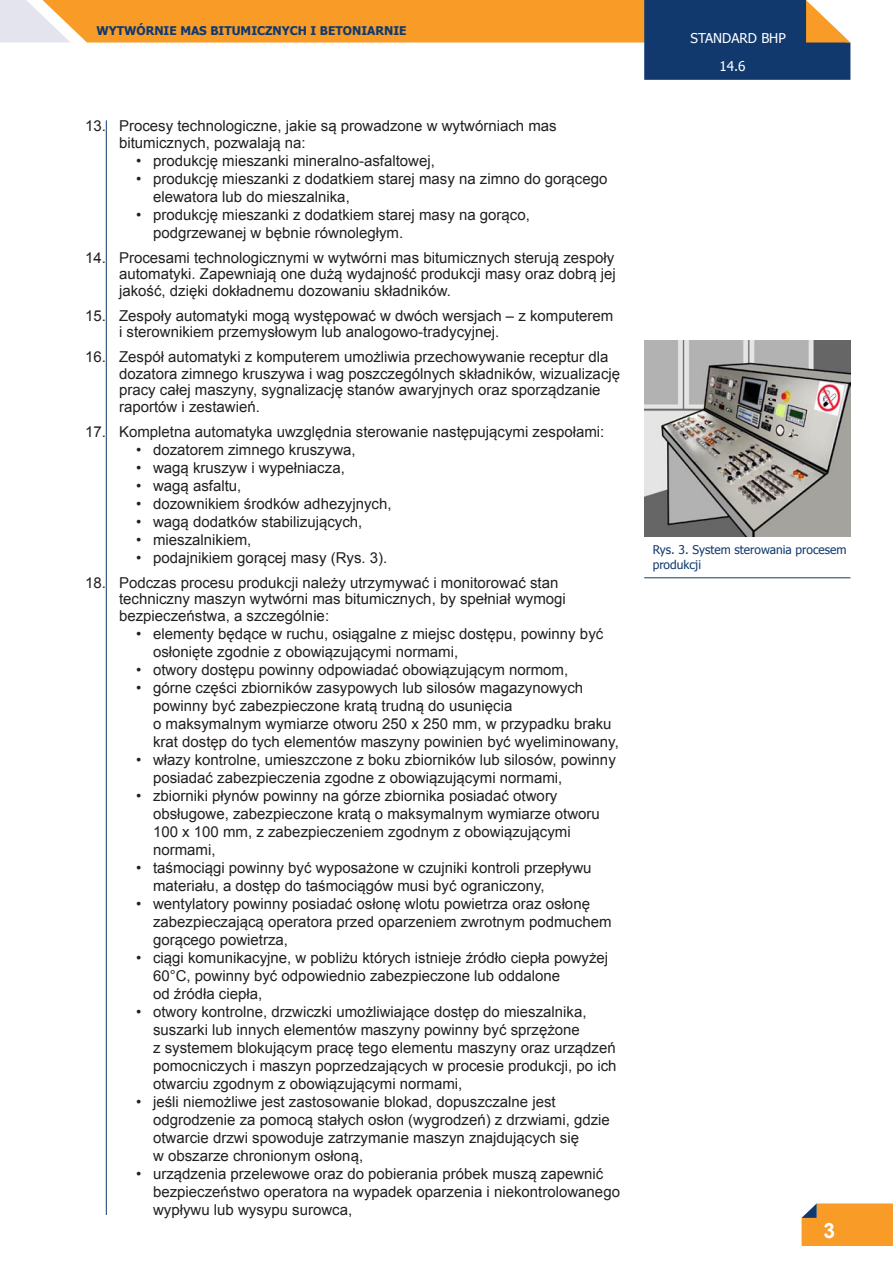
<style>
.page{position:relative;width:893px;height:1263px;background:#fff}
.page>*{position:absolute;margin:0;border:0;box-sizing:border-box;transform-origin:0 0}
.tekst{font:700 21px "Arial";color:#fff}
.Tekst_kropki{font:15px/18px "Arial";color:#231f20}
.Tekst_numerowany{font:15px/16.5px "Arial";color:#231f20}
.t1{font:13.5px "Tahoma";color:#fff}
.podpis_zdjęcia{font:12px/15px "Tahoma";color:#11396e}
.t2{font:700 12px "Tahoma";color:#11396e}
</style>
<div class="page">
<svg style="left:0;top:0;width:850px;height:80px"></svg>
<svg style="left:801px;top:1203px;width:92px;height:43px;background:#f19d32"></svg>
<hr style="left:106px;top:120px;width:1px;height:1095px;background:#11396e">
<hr style="left:644px;top:577px;width:206px;height:1px;background:#11396e">
<img style="left:644px;top:340px;width:206px;height:196px">
<p class="t2" style="left:96px;top:23px;width:312px">WYTWÓRNIE MAS BITUMICZNYCH I BETONIARNIE</p>
<p class="Tekst_numerowany" style="left:119px;top:118px;width:439px;text-indent:-34px">13. Procesy technologiczne, jakie są prowadzone w wytwórniach mas bitumicznych, pozwalają na:</p>
<p class="Tekst_kropki" style="left:136px;top:152px;width:300px">• produkcję mieszanki mineralno-asfaltowej,</p>
<p class="Tekst_kropki" style="left:153px;top:170px;width:456px;text-indent:-17px">• produkcję mieszanki z dodatkiem starej masy na zimno do gorącego elewatora lub do mieszalnika,</p>
<p class="Tekst_kropki" style="left:153px;top:206px;width:378px;text-indent:-17px">• produkcję mieszanki z dodatkiem starej masy na gorąco, podgrzewanej w bębnie równoległym.</p>
<p class="Tekst_numerowany" style="left:119px;top:249px;width:498px;text-align:justify;text-indent:-34px">14. Procesami technologicznymi w wytwórni mas bitumicznych sterują zespoły automatyki. Zapewniają one dużą wydajność produkcji masy oraz dobrą jej jakość, dzięki dokładnemu dozowaniu składników.</p>
<p class="Tekst_numerowany" style="left:119px;top:307px;width:496px;text-indent:-34px">15. Zespoły automatyki mogą występować w dwóch wersjach – z komputerem i sterownikiem przemysłowym lub analogowo-tradycyjnej.</p>
<p class="Tekst_numerowany" style="left:119px;top:349px;width:503px;text-indent:-34px">16. Zespół automatyki z komputerem umożliwia przechowywanie receptur dla dozatora zimnego kruszywa i wag poszczególnych składników, wizualizację pracy całej maszyny, sygnalizację stanów awaryjnych oraz sporządzanie raportów i zestawień.</p>
<p class="Tekst_numerowany" style="left:85px;top:423px;width:521px">17. Kompletna automatyka uwzględnia sterowanie następującymi zespołami:</p>
<p class="Tekst_kropki" style="left:136px;top:441px;width:221px">• dozatorem zimnego kruszywa,</p>
<p class="Tekst_kropki" style="left:136px;top:459px;width:210px">• wagą kruszyw i wypełniacza,</p>
<p class="Tekst_kropki" style="left:136px;top:477px;width:107px">• wagą asfaltu,</p>
<p class="Tekst_kropki" style="left:136px;top:495px;width:257px">• dozownikiem środków adhezyjnych,</p>
<p class="Tekst_kropki" style="left:136px;top:513px;width:228px">• wagą dodatków stabilizujących,</p>
<p class="Tekst_kropki" style="left:136px;top:531px;width:117px">• mieszalnikiem,</p>
<p class="Tekst_kropki" style="left:136px;top:549px;width:253px">• podajnikiem gorącej masy (Rys. 3).</p>
<p class="Tekst_numerowany" style="left:119px;top:574px;width:448px;text-indent:-34px">18. Podczas procesu produkcji należy utrzymywać i monitorować stan techniczny maszyn wytwórni mas bitumicznych, by spełniał wymogi bezpieczeństwa, a szczególnie:</p>
<p class="Tekst_kropki" style="left:153px;top:625px;width:452px;text-indent:-17px">• elementy będące w ruchu, osiągalne z miejsc dostępu, powinny być osłonięte zgodnie z obowiązującymi normami,</p>
<p class="Tekst_kropki" style="left:136px;top:661px;width:434px">• otwory dostępu powinny odpowiadać obowiązującym normom,</p>
<p class="Tekst_kropki" style="left:153px;top:679px;width:467px;text-indent:-17px">• górne części zbiorników zasypowych lub silosów magazynowych powinny być zabezpieczone kratą trudną do usunięcia<br>o maksymalnym wymiarze otworu 250 x 250 mm, w przypadku braku krat dostęp do tych elementów maszyny powinien być wyeliminowany,</p>
<p class="Tekst_kropki" style="left:153px;top:751px;width:464px;text-indent:-17px">• włazy kontrolne, umieszczone z boku zbiorników lub silosów, powinny posiadać zabezpieczenia zgodne z obowiązującymi normami,</p>
<p class="Tekst_kropki" style="left:153px;top:787px;width:448px;text-indent:-17px">• zbiorniki płynów powinny na górze zbiornika posiadać otwory obsługowe, zabezpieczone kratą o maksymalnym wymiarze otworu 100 x 100 mm, z zabezpieczeniem zgodnym z obowiązującymi normami,</p>
<p class="Tekst_kropki" style="left:153px;top:859px;width:440px;text-indent:-17px">• taśmociągi powinny być wyposażone w czujniki kontroli przepływu materiału, a dostęp do taśmociągów musi być ograniczony,</p>
<p class="Tekst_kropki" style="left:153px;top:895px;width:460px;text-indent:-17px">• wentylatory powinny posiadać osłonę wlotu powietrza oraz osłonę zabezpieczającą operatora przed oparzeniem zwrotnym podmuchem gorącego powietrza,</p>
<p class="Tekst_kropki" style="left:153px;top:949px;width:457px;text-indent:-17px">• ciągi komunikacyjne, w pobliżu których istnieje źródło ciepła powyżej<br>60°C, powinny być odpowiednio zabezpieczone lub oddalone<br>od źródła ciepła,</p>
<p class="Tekst_kropki" style="left:153px;top:1003px;width:465px;text-indent:-17px">• otwory kontrolne, drzwiczki umożliwiające dostęp do mieszalnika, suszarki lub innych elementów maszyny powinny być sprzężone<br>z systemem blokującym pracę tego elementu maszyny oraz urządzeń pomocniczych i maszyn poprzedzających w procesie produkcji, po ich otwarciu zgodnym z obowiązującymi normami,</p>
<p class="Tekst_kropki" style="left:153px;top:1093px;width:458px;text-indent:-17px">• jeśli niemożliwe jest zastosowanie blokad, dopuszczalne jest odgrodzenie za pomocą stałych osłon (wygrodzeń) z drzwiami, gdzie otwarcie drzwi spowoduje zatrzymanie maszyn znajdujących się<br>w obszarze chronionym osłoną,</p>
<p class="Tekst_kropki" style="left:153px;top:1165px;width:468px;text-indent:-17px">• urządzenia przelewowe oraz do pobierania próbek muszą zapewnić bezpieczeństwo operatora na wypadek oparzenia i niekontrolowanego wypływu lub wysypu surowca,</p>
<p class="t1" style="left:691px;top:29px;width:97px">STANDARD BHP</p>
<p class="t1" style="left:719px;top:57px;width:28px">14.6</p>
<p class="podpis_zdjęcia" style="left:653px;top:541px;width:195px">Rys. 3. System sterowania procesem produkcji</p>
<p class="tekst" style="left:823px;top:1217px;width:13px">3</p>
</div>
